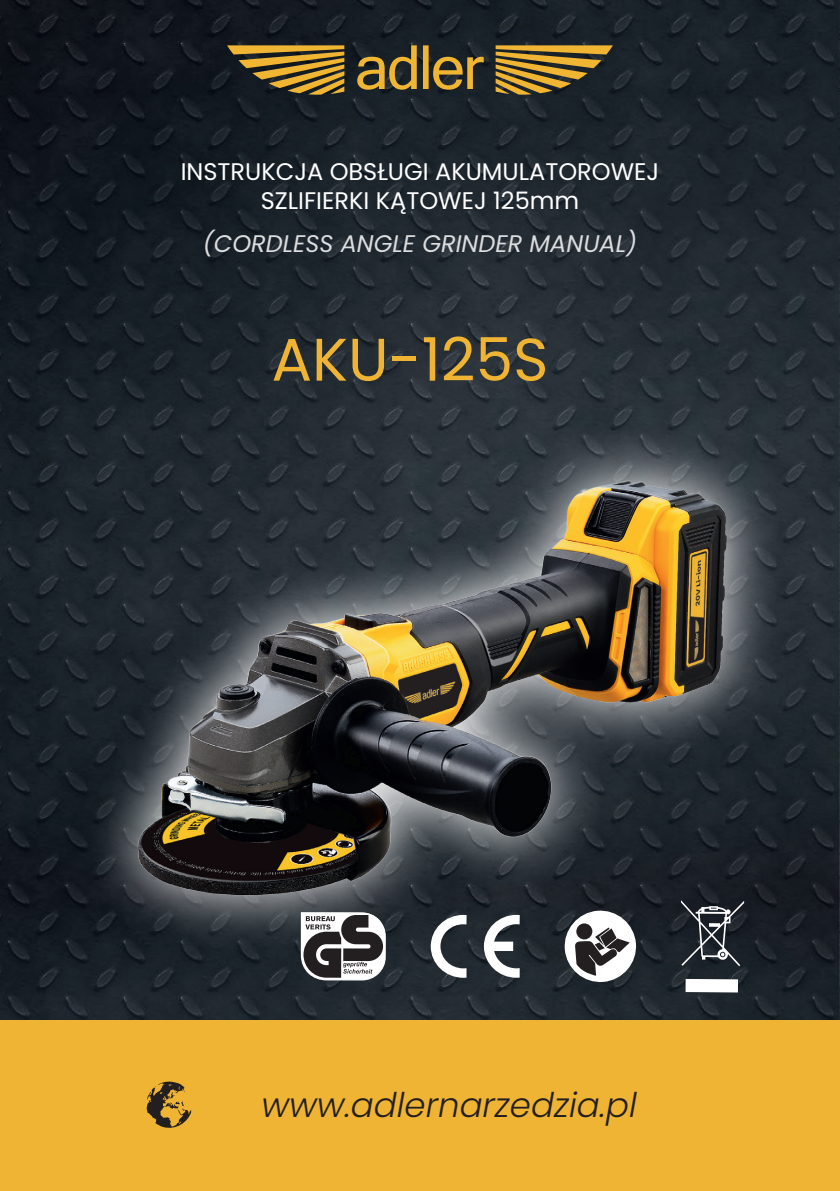
<style>
.page{position:relative;width:840px;height:1191px;background:#fff}
.page>*{position:absolute;margin:0;border:0;box-sizing:border-box;transform-origin:0 0}
.t1{font:60px "Poppins";color:#efb434}
.t2{font:italic 300 34px "Poppins";color:#231f20}
.t3{font:24px/28.8px "Poppins";color:#fff;text-align:center}
.t4{font:italic 24px "Poppins";color:#dcdddf}
</style>
<div class="page">
<img style="left:0;top:0;width:837px;height:1020px">
<div style="left:0;top:1020px;width:839px;height:171px;background:#efb434"></div>
<svg style="left:83px;top:425px;width:700px;height:527px;background:#252c33"></svg>
<img style="left:111px;top:467px;width:639px;height:457px">
<svg style="left:430px;top:915px;width:89px;height:62px"></svg>
<svg style="left:563px;top:909px;width:74px;height:74px"></svg>
<svg style="left:300px;top:912px;width:85px;height:68px"></svg>
<svg style="left:680px;top:900px;width:63px;height:92px"></svg>
<svg style="left:146px;top:1081px;width:45px;height:47px"></svg>
<svg style="left:357px;top:45px;width:126px;height:45px;background:#64552c"></svg>
<svg style="left:495px;top:45px;width:117px;height:50px;background:#82692e"></svg>
<svg style="left:227px;top:45px;width:117px;height:50px;background:#7e652a"></svg>
<p class="t3" style="left:180px;top:158px;width:480px">INSTRUKCJA OBSŁUGI AKUMULATOROWEJ<br>SZLIFIERKI KĄTOWEJ 125mm</p>
<p class="t4" style="left:203px;top:229px;width:435px">(CORDLESS ANGLE GRINDER MANUAL)</p>
<h1 class="t1" style="left:271px;top:325px;width:278px">AKU-125S</h1>
<h2 class="t2" style="left:261px;top:1085px;width:376px">www.adlernarzedzia.pl</h2>
</div>
